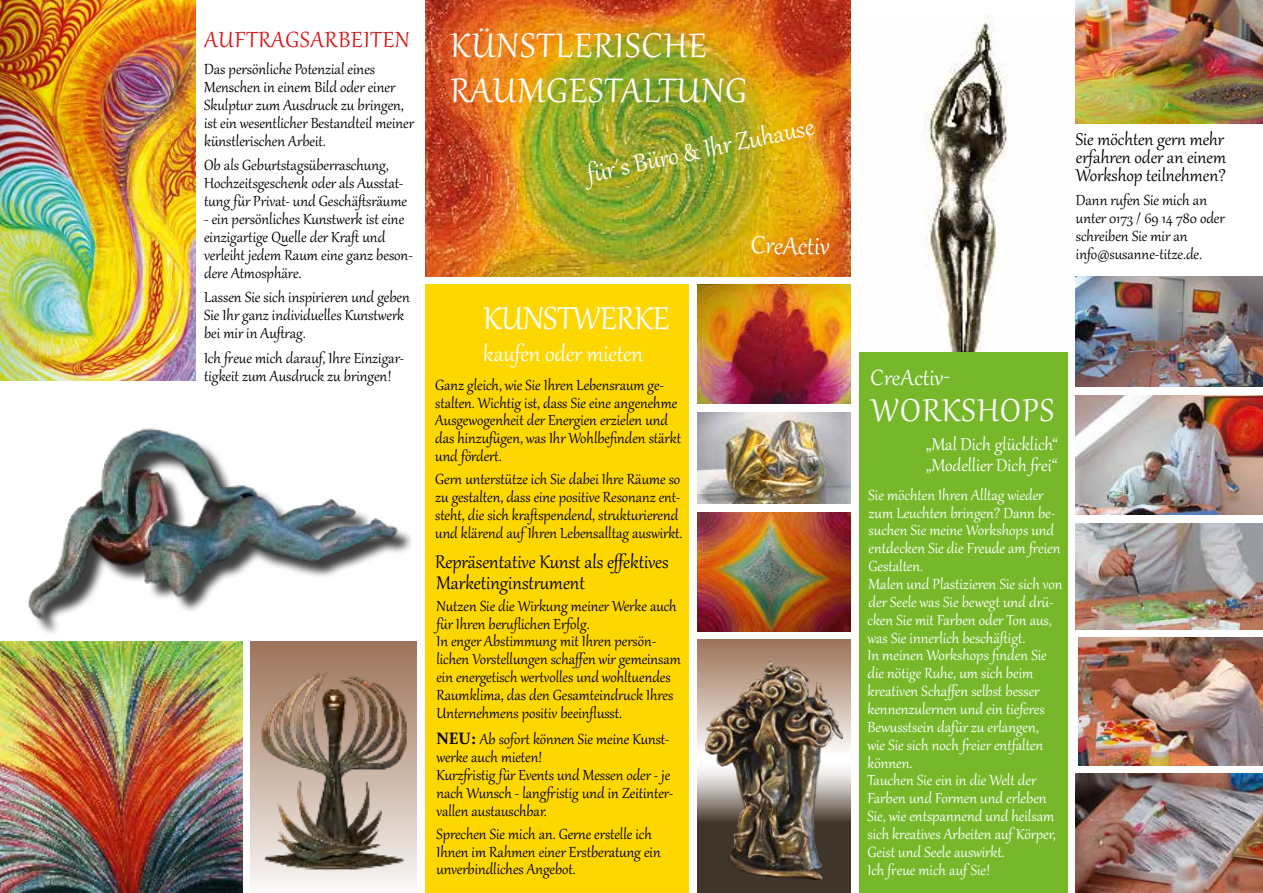
<style>
.page{position:relative;width:1263px;height:893px;background:#fff}
.page>*{position:absolute;margin:0;border:0;box-sizing:border-box;transform-origin:0 0}
.t1{font:42px/45px "Gabriola";letter-spacing:.04em;color:#fff}
.t2{font:39px "Gabriola";color:#fff}
.t3{font:39px "Gabriola";letter-spacing:.04em;color:#fff}
.t4{font:30px "Gabriola";color:#fff}
.t5{font:27px "Gabriola";color:#fff}
.t6{font:27px "Gabriola";letter-spacing:.04em;color:#d51b18}
.t7{font:22.5px/21px "Gabriola";color:#000}
.t8{font:21px/17.9px "Gabriola";color:#000;text-align:justify}
.t9{font:21px/21px "Gabriola";color:#fff}
.t10{font:18px/17.9px "Gabriola";color:#000}
.t11{font:18px/17.9px "Gabriola";color:#fff}
.s1{font-family:"Constantia";font-weight:700;font-size:16.5px}
</style>
<div class="page">
<img style="left:1076px;top:0;width:187px;height:124px">
<img style="left:859px;top:17px;width:208px;height:336px">
<img style="left:1076px;top:276px;width:187px;height:111px">
<div style="left:859px;top:353px;width:208px;height:540px;background:#76b82a"></div>
<img style="left:1076px;top:523px;width:187px;height:106px">
<img style="left:1078px;top:638px;width:185px;height:127px">
<img style="left:1076px;top:774px;width:187px;height:119px">
<img style="left:425px;top:0;width:425px;height:276px">
<img style="left:697px;top:285px;width:153px;height:119px">
<img style="left:697px;top:512px;width:153px;height:119px">
<div style="left:425px;top:285px;width:264px;height:608px;background:#ffd700"></div>
<img style="left:0;top:641px;width:242px;height:252px">
<img style="left:251px;top:650px;width:166px;height:237px">
<img style="left:24px;top:428px;width:387px;height:219px">
<svg style="left:697px;top:640px;width:153px;height:253px;background:#8d7768"></svg>
<img style="left:705px;top:661px;width:138px;height:219px">
<img style="left:697px;top:412px;width:153px;height:92px">
<img style="left:1076px;top:395px;width:187px;height:119px">
<img style="left:0;top:0;width:196px;height:381px">
<h3 class="t6" style="left:205px;top:22px;width:206px">AUFTRAGSARBEITEN</h3>
<p class="t10" style="left:204px;top:58px;width:212px">Das persönliche Potenzial eines Menschen in einem Bild oder einer Skulptur zum Ausdruck zu bringen, ist ein wesentlicher Bestandteil meiner künstlerischen Arbeit.</p>
<p class="t10" style="left:204px;top:155px;width:204px">Ob als Geburtstagsüberraschung,<br>Hochzeitsgeschenk oder als Ausstat&shy;tung für Privat- und Geschäftsräume</p>
<p class="t10" style="left:204px;top:209px;width:210px">- ein persönliches Kunstwerk ist eine einzigartige Quelle der Kraft und verleiht jedem Raum eine ganz beson&shy;dere Atmosphäre.</p>
<p class="t10" style="left:204px;top:287px;width:207px">Lassen Sie sich inspirieren und geben<br>Sie Ihr ganz individuelles Kunstwerk bei mir in Auftrag.</p>
<p class="t10" style="left:204px;top:348px;width:201px">Ich freue mich darauf, Ihre Einzigar&shy;tigkeit zum Ausdruck zu bringen!</p>
<h1 class="t1" style="left:450px;top:20px;width:298px">KÜNSTLERISCHE<br>RAUMGESTALTUNG</h1>
<h3 class="t4" style="left:583px;top:155px;width:232px;rotate:-12deg">für´s Büro &amp; Ihr Zuhause</h3>
<h2 class="t2" style="left:483px;top:293px;width:188px">KUNSTWERKE</h2>
<h3 class="t5" style="left:483px;top:336px;width:161px">kaufen oder mieten</h3>
<p class="t10" style="left:435px;top:375px;width:247px">Ganz gleich, wie Sie Ihren Lebensraum ge&shy;stalten. Wichtig ist, dass Sie eine angenehme Ausgewogenheit der Energien erzielen und das hinzufügen, was Ihr Wohlbefinden stärkt und fördert.</p>
<p class="t10" style="left:435px;top:469px;width:249px">Gern unterstütze ich Sie dabei Ihre Räume so zu gestalten, dass eine positive Resonanz ent&shy;steht, die sich kraftspendend, strukturierend und klärend auf Ihren Lebensalltag auswirkt.</p>
<p class="t7" style="left:435px;top:549px;width:235px">Repräsentative Kunst als effektives<br>Marketinginstrument</p>
<p class="t10" style="left:436px;top:596px;width:246px">Nutzen Sie die Wirkung meiner Werke auch für Ihren beruflichen Erfolg.<br>In enger Abstimmung mit Ihren persön&shy;lichen Vorstellungen schaffen wir gemeinsam ein energetisch wertvolles und wohltuendes Raumklima, das den Gesamteindruck Ihres Unternehmens positiv beeinflusst.</p>
<p class="t10" style="left:436px;top:729px;width:238px"><span class="s1">NEU:</span> Ab sofort können Sie meine Kunst&shy;werke auch mieten!<br>Kurzfristig für Events und Messen oder - je nach Wunsch - langfristig und in Zeitinter&shy;vallen austauschbar.</p>
<p class="t10" style="left:436px;top:824px;width:226px">Sprechen Sie mich an. Gerne erstelle ich<br>Ihnen im Rahmen einer Erstberatung ein unverbindliches Angebot.</p>
<h3 class="t4" style="left:751px;top:225px;width:80px;rotate:1deg">CreActiv</h3>
<p class="t8" style="left:1076px;top:129px;width:152px">Sie möchten gern mehr erfahren oder an einem Workshop teilnehmen?</p>
<p class="t10" style="left:1076px;top:190px;width:150px">Dann rufen Sie mich an unter 0173 / 69 14 780 oder schreiben Sie mir an</p>
<p class="t10" style="left:1076px;top:244px;width:128px">info@susanne-titze.de.</p>
<h3 class="t5" style="left:871px;top:360px;width:81px">CreActiv-</h3>
<h2 class="t3" style="left:871px;top:384px;width:184px">WORKSHOPS</h2>
<p class="t9" style="left:926px;top:432px;width:133px">„Mal Dich glücklich“ „Modellier Dich frei“</p>
<p class="t11" style="left:867px;top:484px;width:197px">Sie möchten Ihren Alltag wieder zum Leuchten bringen? Dann be&shy;suchen Sie meine Workshops und entdecken Sie die Freude am freien<br>Gestalten.<br>Malen und Plastizieren Sie sich von der Seele was Sie bewegt und drü&shy;cken Sie mit Farben oder Ton aus, was Sie innerlich beschäftigt.<br>In meinen Workshops finden Sie die nötige Ruhe, um sich beim kreativen Schaffen selbst besser kennenzulernen und ein tieferes<br>Bewusstsein dafür zu erlangen,<br>wie Sie sich noch freier entfalten können.<br>Tauchen Sie ein in die Welt der<br>Farben und Formen und erleben<br>Sie, wie entspannend und heilsam sich kreatives Arbeiten auf Körper,<br>Geist und Seele auswirkt.<br>Ich freue mich auf Sie!</p>
</div>
